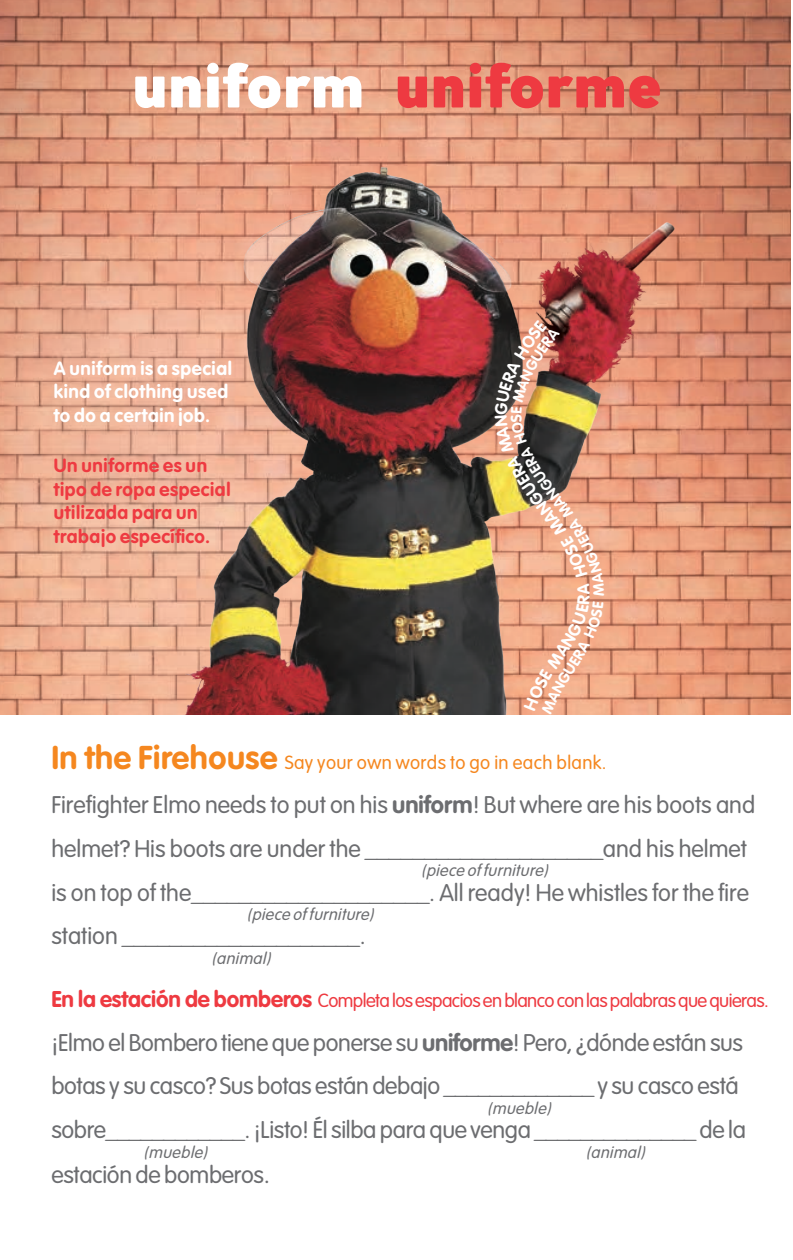
<style>
.page{position:relative;width:793px;height:1260px;background:#fff}
.page>*{position:absolute;margin:0;border:0;box-sizing:border-box;transform-origin:0 0}
.t1{font:900 62.5px "Brooklyn Samuels";letter-spacing:.02em;color:#ee3a41}
.t2{font:300 23.75px/43.8px "VAG Rounded";letter-spacing:-.015em;color:#6c6d70}
.t3{font:300 18.75px "VAG Rounded";letter-spacing:-.03em;color:#ee3a41}
.t4{font:700 18.75px/23.8px "VAG Rounded";letter-spacing:.03em;color:#ee3a41}
.t5{font:700 18.75px/23.8px "VAG Rounded";letter-spacing:.03em;color:#fff}
.t6{font:300 18.75px "VAG Rounded";letter-spacing:.02em;color:#f5871f}
.t7{font:italic 300 16.25px "VAG Rounded";color:#6c6d70}
.s1{color:#fff}
.s2{font-weight:700;font-size:32.5px}
.s3{font-weight:700}
.s4{font-weight:700;font-size:22.5px}
.s5{font-size:25px}
</style>
<div class="page">
<img style="left:0;top:0;width:790px;height:715px">
<img style="left:92px;top:111px;width:698px;height:604px">
<svg style="left:494px;top:319px;width:110px;height:395px;background:#ba8667"></svg>
<h1 class="t1" style="left:133px;top:49px;width:529px"><span class="s1">uniform</span> uniforme</h1>
<p class="t5" style="left:54px;top:357px;width:179px">A uniform is a special kind of clothing used to do a certain job.</p>
<p class="t4" style="left:54px;top:454px;width:178px">Un uniforme es un tipo de ropa especial utilizada para un trabajo específico.</p>
<p class="t6" style="left:51px;top:752px;width:556px"><span class="s2">In the Firehouse</span> Say your own words to go in each blank.</p>
<p class="t2" style="left:51px;top:784px;width:705px">Firefighter Elmo needs to put on his <span class="s3">uniform</span>! But where are his boots and helmet? His boots are under the ____________________and his helmet is on top of the____________________. All ready! He whistles for the fire station ____________________.</p>
<p class="t7" style="left:421px;top:861px;width:132px">(pieceoffurniture)</p>
<p class="t7" style="left:247px;top:905px;width:132px">(pieceoffurniture)</p>
<p class="t7" style="left:211px;top:949px;width:65px">(animal)</p>
<p class="t3" style="left:51px;top:990px;width:718px"><span class="s4">En la estación de bomberos</span> Completa los espacios en blanco con las palabras que quieras.</p>
<p class="t2" style="left:51px;top:1021px;width:695px">¡Elmo el Bombero tiene que ponerse su <span class="s3">uniforme</span>! Pero, ¿dónde están sus botas y su casco? Sus botas están debajo _____________ y su casco está sobre____________. ¡Listo! Él silba para que venga ______________ de la estación de bomberos<span class="s5">.</span></p>
<p class="t7" style="left:487px;top:1099px;width:69px">(mueble)</p>
<p class="t7" style="left:143px;top:1143px;width:69px">(mueble)</p>
<p class="t7" style="left:585px;top:1143px;width:65px">(animal)</p>
</div>
